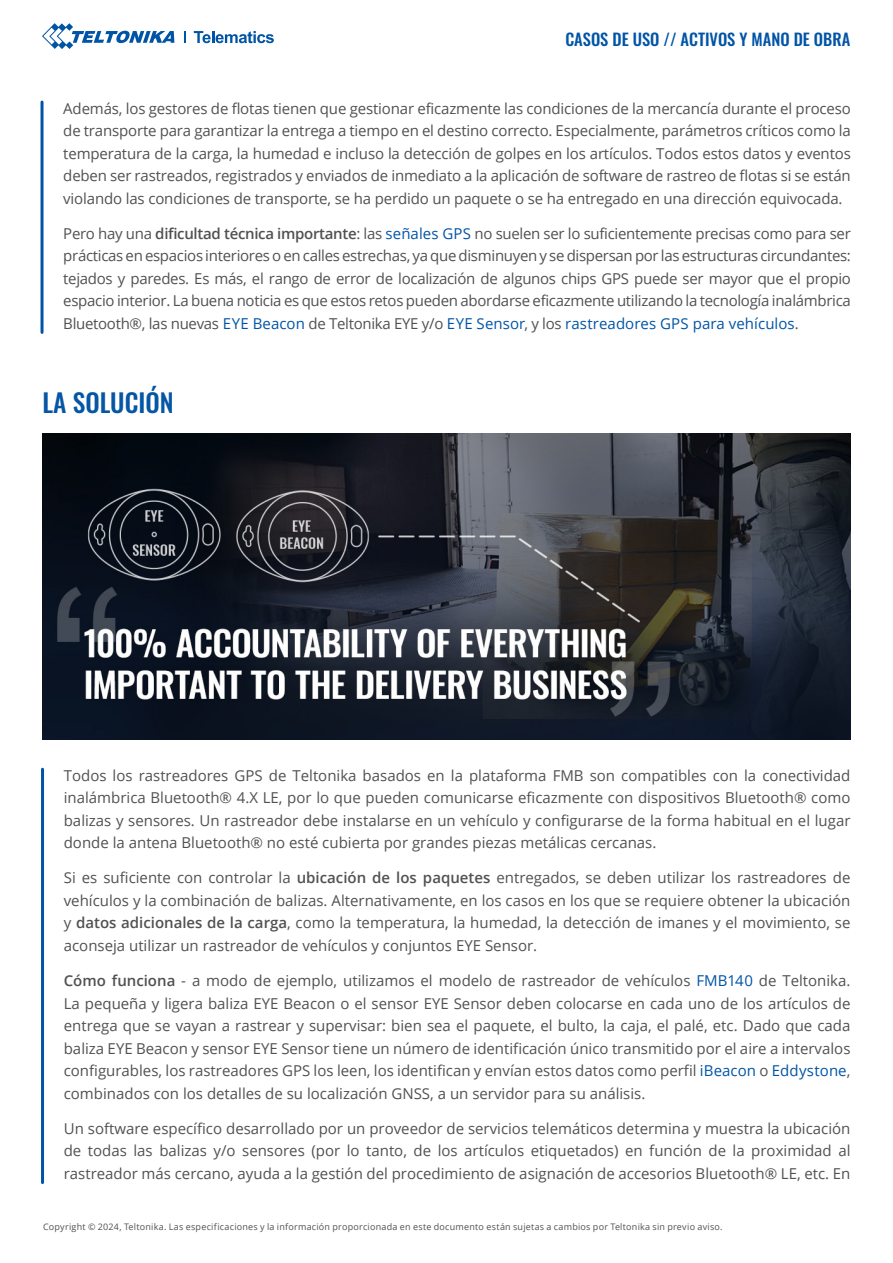
<style>
.page{position:relative;width:893px;height:1263px;background:#fff}
.page>*{position:absolute;margin:0;border:0;box-sizing:border-box;transform-origin:0 0}
.t1{font:500 25.5px "Oswald";color:#0556a5}
.t2{font:500 16.5px "Oswald";color:#0054a6}
.t3{font:15px/22.5px "Open Sans";color:#515153;text-align:justify}
.t4{font:9px "Open Sans";letter-spacing:.025em;color:#515153}
.s1{font-weight:600}
.s2{color:#0054a6}
</style>
<div class="page">
<svg style="left:184px;top:31px;width:1px;height:12px"></svg>
<svg style="left:42px;top:23px;width:132px;height:26px"></svg>
<svg style="left:194px;top:31px;width:80px;height:12px"></svg>
<hr style="left:41px;top:769px;width:3px;height:413px;background:#0054a6">
<img style="left:43px;top:433px;width:808px;height:307px">
<hr style="left:41px;top:102px;width:3px;height:230px;background:#0054a6">
<p class="t2" style="left:565px;top:30px;width:286px">CASOS DE USO // ACTIVOS Y MANO DE OBRA</p>
<p class="t3" style="left:63px;top:96px;width:789px">Además, los gestores de flotas tienen que gestionar eficazmente las condiciones de la mercancía durante el proceso de transporte para garantizar la entrega a tiempo en el destino correcto. Especialmente, parámetros críticos como la temperatura de la carga, la humedad e incluso la detección de golpes en los artículos. Todos estos datos y eventos deben ser rastreados, registrados y enviados de inmediato a la aplicación de software de rastreo de flotas si se están violando las condiciones de transporte, se ha perdido un paquete o se ha entregado en una dirección equivocada.</p>
<p class="t3" style="left:63px;top:222px;width:789px">Pero hay una <span class="s1">dificultad técnica importante</span>: las <span class="s2">señales GPS</span> no suelen ser lo suficientemente precisas como para ser prácticas en espacios interiores o en calles estrechas, ya que disminuyen y se dispersan por las estructuras circundantes: tejados y paredes. Es más, el rango de error de localización de algunos chips GPS puede ser mayor que el propio espacio interior. La buena noticia es que estos retos pueden abordarse eficazmente utilizando la tecnología inalámbrica Bluetooth®, las nuevas <span class="s2">EYE Beacon</span> de Teltonika EYE y/o <span class="s2">EYE Sensor</span>, y los <span class="s2">rastreadores GPS para vehículos</span>.</p>
<h1 class="t1" style="left:43px;top:389px;width:133px">LA SOLUCIÓN</h1>
<p class="t3" style="left:64px;top:764px;width:788px">Todos los rastreadores GPS de Teltonika basados en la plataforma FMB son compatibles con la conectividad inalámbrica Bluetooth® 4.X LE, por lo que pueden comunicarse eficazmente con dispositivos Bluetooth® como balizas y sensores. Un rastreador debe instalarse en un vehículo y configurarse de la forma habitual en el lugar donde la antena Bluetooth® no esté cubierta por grandes piezas metálicas cercanas.</p>
<p class="t3" style="left:64px;top:866px;width:788px">Si es suficiente con controlar la <span class="s1">ubicación de los paquetes</span> entregados, se deben utilizar los rastreadores de vehículos y la combinación de balizas. Alternativamente, en los casos en los que se requiere obtener la ubicación y <span class="s1">datos adicionales de la carga</span>, como la temperatura, la humedad, la detección de imanes y el movimiento, se aconseja utilizar un rastreador de vehículos y conjuntos EYE Sensor.</p>
<p class="t3" style="left:64px;top:969px;width:788px"><span class="s1">Cómo funciona</span> - a modo de ejemplo, utilizamos el modelo de rastreador de vehículos <span class="s2">FMB140</span> de Teltonika.<br>La pequeña y ligera baliza EYE Beacon o el sensor EYE Sensor deben colocarse en cada uno de los artículos de entrega que se vayan a rastrear y supervisar: bien sea el paquete, el bulto, la caja, el palé, etc. Dado que cada baliza EYE Beacon y sensor EYE Sensor tiene un número de identificación único transmitido por el aire a intervalos configurables, los rastreadores GPS los leen, los identifican y envían estos datos como perfil <span class="s2">iBeacon</span> o <span class="s2">Eddystone</span>, combinados con los detalles de su localización GNSS, a un servidor para su análisis.</p>
<p class="t3" style="left:64px;top:1117px;width:788px">Un software específico desarrollado por un proveedor de servicios telemáticos determina y muestra la ubicación de todas las balizas y/o sensores (por lo tanto, de los artículos etiquetados) en función de la proximidad al rastreador más cercano, ayuda a la gestión del procedimiento de asignación de accesorios Bluetooth® LE, etc. En</p>
<p class="t4" style="left:43px;top:1221px;width:681px">Copyright © 2024, Teltonika. Las especificaciones y la información proporcionada en este documento están sujetas a cambios por Teltonika sin previo aviso.</p>
</div>
